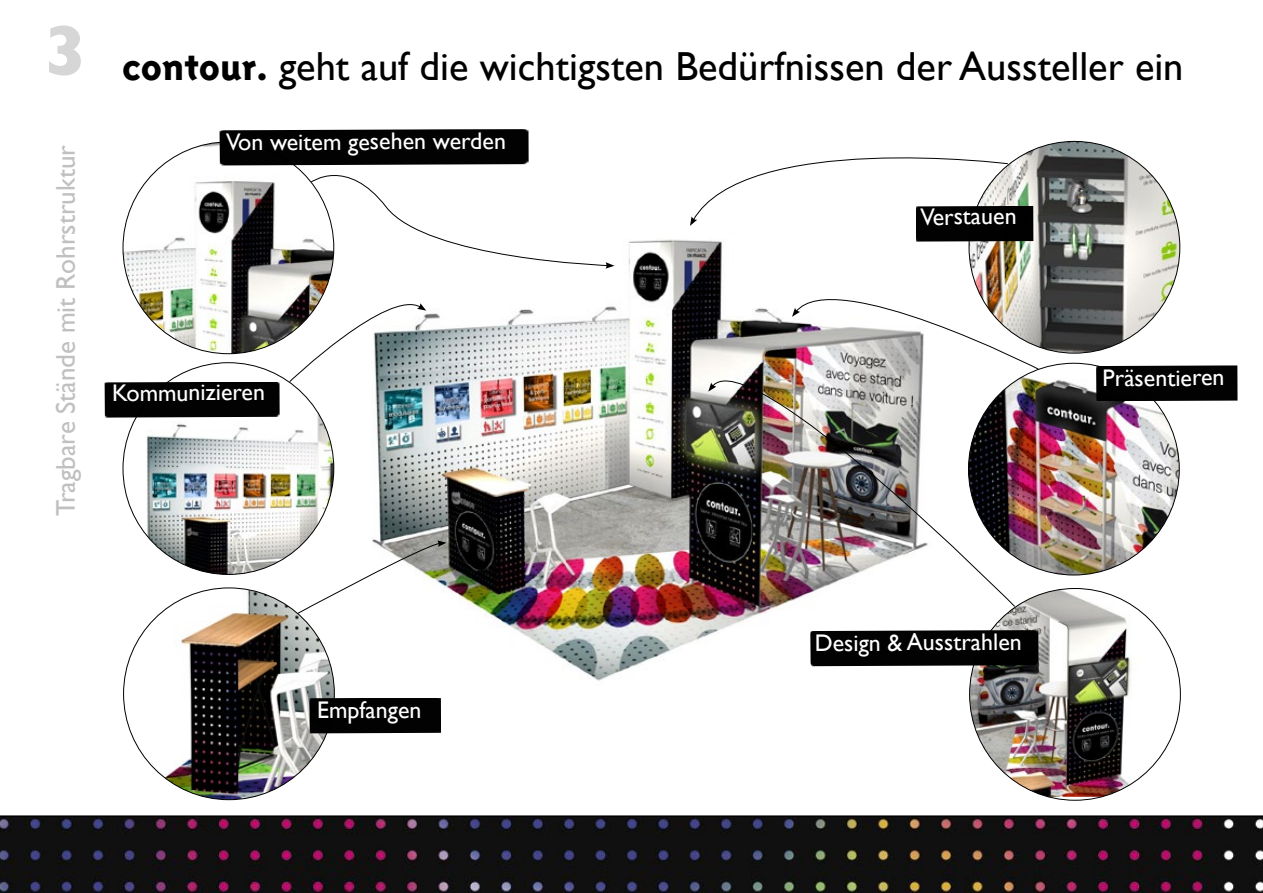
<style>
.page{position:relative;width:1263px;height:893px;background:#fff}
.page>*{position:absolute;margin:0;border:0;box-sizing:border-box;transform-origin:0 0}
.t1{font:40.5px "Gill Sans";color:#000}
.t2{font:27px "Gill Sans";color:#c0c0c0}
.t3{font:24px "Gill Sans";letter-spacing:-.005em;color:#fff}
.s1{font-weight:700;font-size:72px;color:#d6d6d6}
.s2{font-family:"Triplex Sans Extrab Lin"}
</style>
<div class="page">
<svg style="left:0;top:815px;width:1263px;height:78px;background:#1b161a"></svg>
<img style="left:372px;top:239px;width:476px;height:442px">
<img style="left:123px;top:142px;width:209px;height:212px">
<img style="left:969px;top:588px;width:211px;height:209px">
<img style="left:969px;top:141px;width:211px;height:212px">
<img style="left:1015px;top:363px;width:164px;height:212px">
<img style="left:129px;top:413px;width:205px;height:161px">
<img style="left:124px;top:588px;width:210px;height:212px">
<svg style="left:311px;top:165px;width:303px;height:104px"></svg>
<svg style="left:289px;top:288px;width:137px;height:94px"></svg>
<svg style="left:297px;top:540px;width:149px;height:74px"></svg>
<svg style="left:792px;top:265px;width:247px;height:104px"></svg>
<img style="left:712px;top:340px;width:303px;height:267px">
<svg style="left:708px;top:383px;width:8px;height:9px"></svg>
<svg style="left:690px;top:141px;width:318px;height:85px"></svg>
<div style="left:220px;top:129px;width:309px;height:36px;background:#020202"></div>
<div style="left:105px;top:382px;width:175px;height:36px;background:#020202"></div>
<div style="left:309px;top:698px;width:132px;height:35px;background:#020202"></div>
<div style="left:810px;top:630px;width:228px;height:36px;background:#020202"></div>
<div style="left:1096px;top:365px;width:141px;height:36px;background:#020202"></div>
<div style="left:916px;top:206px;width:117px;height:36px;background:#010201"></div>
<h1 class="t1" style="left:44px;top:42px;width:1141px"><span class="s1">3</span> <span class="s2">contour.</span> geht auf die wichtigsten Bedürfnissen der Aussteller ein</h1>
<p class="t2" style="left:50px;top:516px;width:373px;rotate:-90deg">Tragbare Stände mit Rohrstruktur</p>
<p class="t3" style="left:226px;top:127px;width:282px">Von weitem gesehen werden</p>
<p class="t3" style="left:112px;top:378px;width:154px">Kommunizieren</p>
<p class="t3" style="left:317px;top:696px;width:106px">Empfangen</p>
<p class="t3" style="left:921px;top:202px;width:98px">Verstauen</p>
<p class="t3" style="left:1102px;top:363px;width:124px">Präsentieren</p>
<p class="t3" style="left:815px;top:628px;width:209px">Design &amp; Ausstrahlen</p>
</div>
